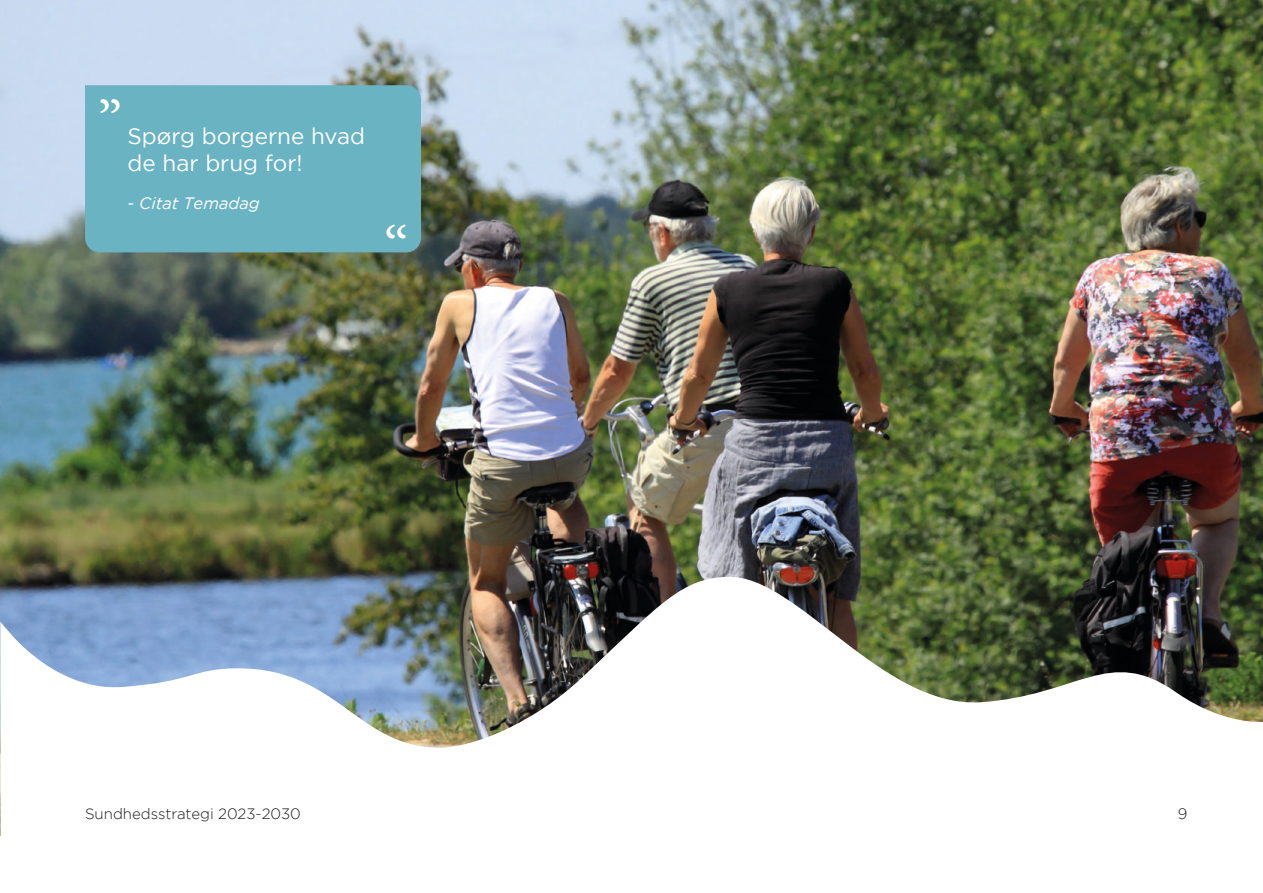
<style>
.page{position:relative;width:1263px;height:893px;background:#fff}
.page>*{position:absolute;margin:0;border:0;box-sizing:border-box;transform-origin:0 0}
.t1{font:60.75px "Minion Pro";color:#fff}
.t2{font:22.5px/27px "Gotham";color:#fff}
.t3{font:italic 16.5px "Gotham";color:#fff}
.t4{font:300 15px "Gotham";color:#1d1d1b}
</style>
<div class="page">
<img style="left:0;top:0;width:1263px;height:577px">
<img style="left:0;top:577px;width:1263px;height:259px">
<div style="left:85px;top:85px;width:336px;height:167px;background:#6ab3c3"></div>
<h1 class="t1" style="left:98px;top:82px;width:26px">”</h1>
<p class="t2" style="left:128px;top:122px;width:239px">Spørg borgerne hvad de har brug for!</p>
<p class="t3" style="left:128px;top:194px;width:134px">- Citat Temadag</p>
<h1 class="t1" style="left:408px;top:256px;width:26px;rotate:-180deg">”</h1>
<p class="t4" style="left:85px;top:805px;width:217px">Sundhedsstrategi 2023-2030</p>
<p class="t4" style="left:1178px;top:805px;width:11px">9</p>
</div>
